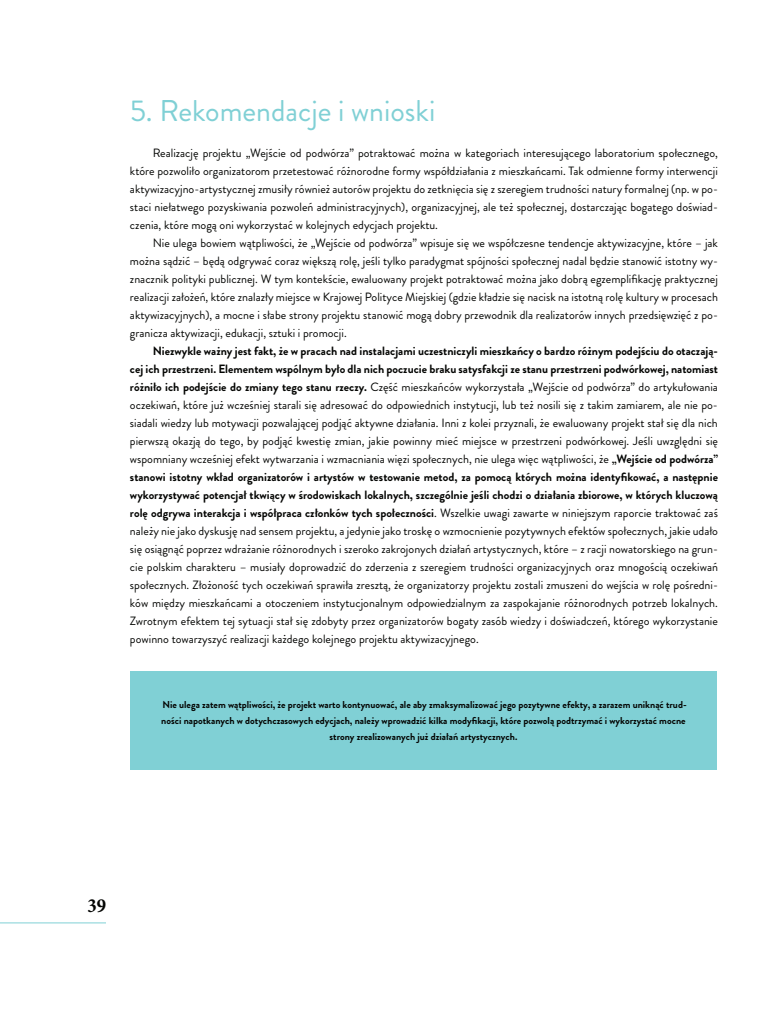
<style>
.page{position:relative;width:768px;height:1024px;background:#fff}
.page>*{position:absolute;margin:0;border:0;box-sizing:border-box;transform-origin:0 0}
.t1{font:30px "Brandon Grotesque";color:#80d0d5}
.t2{font:700 condensed 20px "Minion Pro";color:#040503}
.t3{font:12px/18px "Brandon Grotesque";color:#040503;text-align:justify}
.t4{font:700 10px/16px "Brandon Grotesque";color:#040503;text-align:center}
.s1{font-weight:700}
</style>
<div class="page">
<hr style="left:0;top:923px;width:106px;height:1px;background:#80d0d5">
<div style="left:130px;top:671px;width:587px;height:99px;background:#80d0d5"></div>
<h1 class="t1" style="left:130px;top:90px;width:307px">5. Rekomendacje i wnioski</h1>
<p class="t3" style="left:130px;top:144px;width:590px;text-indent:23px">Realizację projektu „Wejście od podwórza” potraktować można w kategoriach interesującego laboratorium społecznego, które pozwoliło organizatorom przetestować różnorodne formy współdziałania z mieszkańcami. Tak odmienne formy interwencji aktywizacyjno-artystycznej zmusiły również autorów projektu do zetknięcia się z szeregiem trudności natury formalnej (np. w po&shy;staci niełatwego pozyskiwania pozwoleń administracyjnych), organizacyjnej, ale też społecznej, dostarczając bogatego doświad&shy;czenia, które mogą oni wykorzystać w kolejnych edycjach projektu.</p>
<p class="t3" style="left:130px;top:234px;width:590px;text-indent:23px">Nie ulega bowiem wątpliwości, że „Wejście od podwórza” wpisuje się we współczesne tendencje aktywizacyjne, które – jak można sądzić – będą odgrywać coraz większą rolę, jeśli tylko paradygmat spójności społecznej nadal będzie stanowić istotny wy&shy;znacznik polityki publicznej. W tym kontekście, ewaluowany projekt potraktować można jako dobrą egzemplifikację praktycznej realizacji założeń, które znalazły miejsce w Krajowej Polityce Miejskiej (gdzie kładzie się nacisk na istotną rolę kultury w procesach aktywizacyjnych), a mocne i słabe strony projektu stanowić mogą dobry przewodnik dla realizatorów innych przedsięwzięć z po&shy;granicza aktywizacji, edukacji, sztuki i promocji.</p>
<p class="t3" style="left:130px;top:342px;width:590px;text-indent:23px"><span class="s1">N iezwykle ważny jest fakt, że w pracach nad instalacjami uczestniczyli mieszkańcy o bardzo różnym podejściu do otaczają&shy;cej ich przestrzeni. Elementem wspólnym było dla nich poczucie braku satysfakcji ze stanu przestrzeni podwórkowej, natomiast różniło ich podejście do zmiany tego stanu rzeczy.</span> Część mieszkańców wykorzystała „Wejście od podwórza” do artykułowania oczekiwań, które już wcześniej starali się adresować do odpowiednich instytucji, lub też nosili się z takim zamiarem, ale nie po&shy;siadali wiedzy lub motywacji pozwalającej podjąć aktywne działania. Inni z kolei przyznali, że ewaluowany projekt stał się dla nich pierwszą okazją do tego, by podjąć kwestię zmian, jakie powinny mieć miejsce w przestrzeni podwórkowej. Jeśli uwzględni się wspomniany wcześniej efekt wytwarzania i wzmacniania więzi społecznych, nie ulega więc wątpliwości, że <span class="s1">„Wejście od podwórza” stanowi istotny wkład organizatorów i artystów w testowanie metod, za pomocą których można identyfikować, a następnie wykorzystywać potencjał tkwiący w środowiskach lokalnych, szczególnie jeśli chodzi o działania zbiorowe, w których kluczową rolę odgrywa interakcja i współpraca członków tych społeczności</span>. Wszelkie uwagi zawarte w niniejszym raporcie traktować zaś należy nie jako dyskusję nad sensem projektu, a jedynie jako troskę o wzmocnienie pozytywnych efektów społecznych, jakie udało się osiągnąć poprzez wdrażanie różnorodnych i szeroko zakrojonych działań artystycznych, które – z racji nowatorskiego na grun&shy;cie polskim charakteru – musiały doprowadzić do zderzenia z szeregiem trudności organizacyjnych oraz mnogością oczekiwań społecznych. Złożoność tych oczekiwań sprawiła zresztą, że organizatorzy projektu zostali zmuszeni do wejścia w rolę pośredni&shy;ków między mieszkańcami a otoczeniem instytucjonalnym odpowiedzialnym za zaspokajanie różnorodnych potrzeb lokalnych.<br>Zwrotnym efektem tej sytuacji stał się zdobyty przez organizatorów bogaty zasób wiedzy i doświadczeń, którego wykorzystanie powinno towarzyszyć realizacji każdego kolejnego projektu aktywizacyjnego.</p>
<p class="t4" style="left:161px;top:697px;width:527px">N ie ulega zatem wątpliwości, że projekt warto kontynuować, ale aby zmaksymalizować jego pozytywne efekty, a zarazem uniknąć trud&shy;ności napotkanych w dotychczasowych edycjach, należy wprowadzić kilka modyfikacji, które pozwolą podtrzymać i wykorzystać mocne strony zrealizowanych już działań artystycznych.</p>
<h2 class="t2" style="left:87px;top:892px;width:20px">39</h2>
</div>
